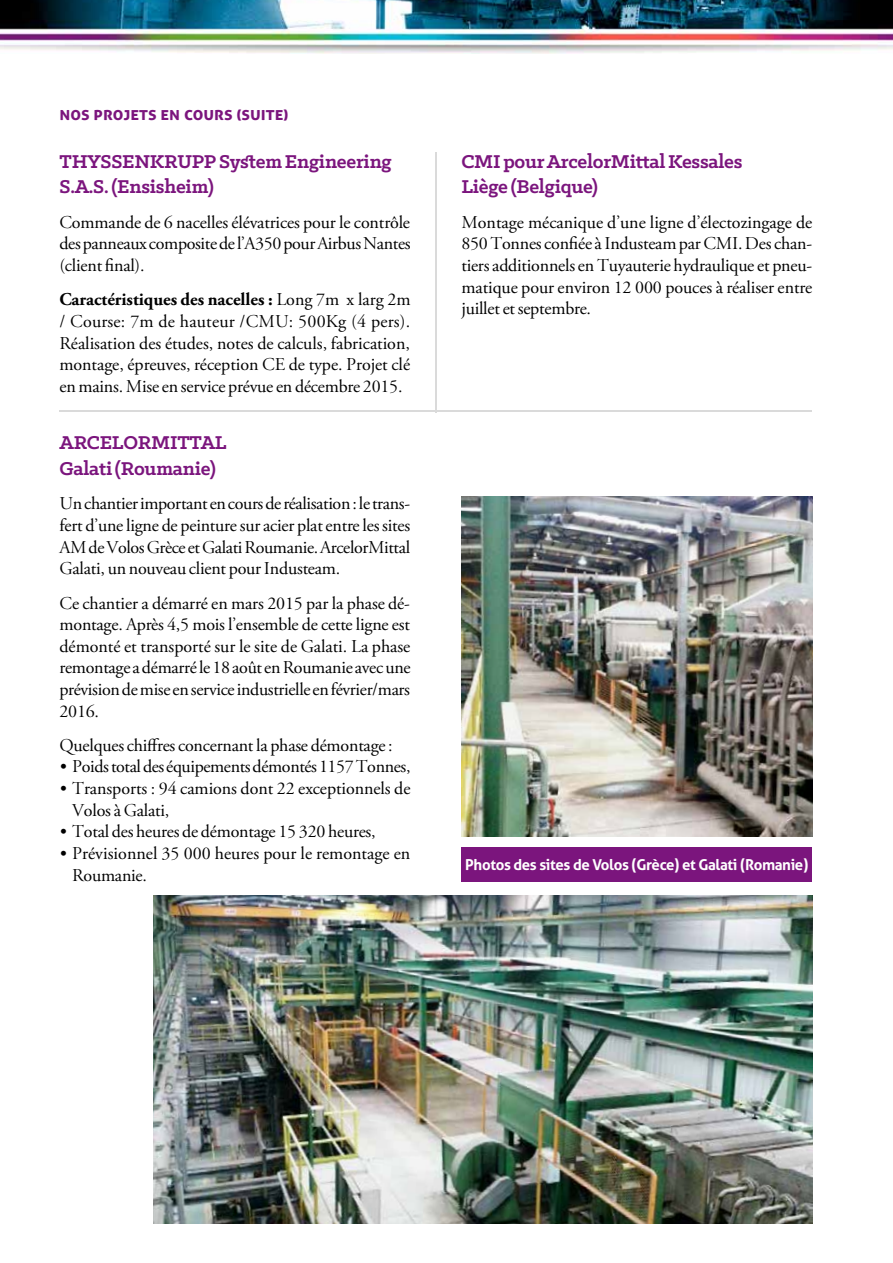
<style>
.page{position:relative;width:893px;height:1263px;background:#fff}
.page>*{position:absolute;margin:0;border:0;box-sizing:border-box;transform-origin:0 0}
.t1{font:700 21px/25.2px "Klinic Slab";letter-spacing:-.01em;color:#7b157d}
.t2{font:18px/21.6px "Adobe Garamond Pro";letter-spacing:-.015em;color:#000;text-align:justify}
.t3{font:700 18px "Aller";color:#7b157d}
.t4{font:700 15px "Aller";letter-spacing:-.025em;color:#fff}
.s1{font-weight:700}
</style>
<div class="page">
<img style="left:0;top:0;width:893px;height:54px">
<hr style="left:60px;top:410px;width:752px;height:2px;background:#dadada">
<hr style="left:435px;top:152px;width:2px;height:260px;background:#dadada">
<div style="left:461px;top:847px;width:351px;height:35px;background:#7b157d"></div>
<img style="left:154px;top:895px;width:658px;height:328px">
<img style="left:461px;top:496px;width:351px;height:341px">
<p class="t3" style="left:60px;top:102px;width:231px">Nos projets en cours (suite)</p>
<p class="t1" style="left:60px;top:148px;width:334px">THYSSENKRUPP System Engineering<br>S.A.S. (Ensisheim)</p>
<p class="t2" style="left:59px;top:212px;width:353px">Commande de 6 nacelles élévatrices pour le contrôle des panneaux composite de l’A350 pour Airbus Nantes (client final).</p>
<p class="t2" style="left:59px;top:289px;width:353px"><span class="s1">Caractéristiques des nacelles :</span> Long 7m x larg 2m / Course: 7m de hauteur /CMU: 500Kg (4 pers).<br>Réalisation des études, notes de calculs, fabrication, montage, épreuves, réception CE de type. Projet clé en mains. Mise en service prévue en décembre 2015.</p>
<p class="t1" style="left:60px;top:430px;width:169px">ARCELORMITTAL<br>Galati (Roumanie)</p>
<p class="t2" style="left:60px;top:493px;width:352px">Un chantier important en cours de réalisation : le trans&shy;fert d’une ligne de peinture sur acier plat entre les sites AM de Volos Grèce et Galati Roumanie. ArcelorMittal Galati, un nouveau client pour Industeam.</p>
<p class="t2" style="left:60px;top:593px;width:353px">Ce chantier a démarré en mars 2015 par la phase dé&shy;montage. Après 4,5 mois l’ensemble de cette ligne est démonté et transporté sur le site de Galati. La phase remontage a démarré le 18 août en Roumanie avec une prévision de mise en service industrielle en février/mars 2016.</p>
<p class="t2" style="left:60px;top:735px;width:335px">Quelques chiffres concernant la phase démontage :</p>
<p class="t2" style="left:60px;top:757px;width:352px">• Poids total des équipements démontés 1157 Tonnes,</p>
<p class="t2" style="left:72px;top:778px;width:340px;text-indent:-13px">• Transports : 94 camions dont 22 exceptionnels de<br>Volos à Galati,</p>
<p class="t2" style="left:59px;top:821px;width:318px">• Total des heures de démontage 15 320 heures,</p>
<p class="t2" style="left:72px;top:843px;width:340px;text-indent:-13px">• Prévisionnel 35 000 heures pour le remontage en<br>Roumanie.</p>
<p class="t1" style="left:461px;top:148px;width:283px">CMI pour ArcelorMittal Kessales<br>Liège (Belgique)</p>
<p class="t2" style="left:461px;top:212px;width:352px">Montage mécanique d’une ligne d’électozingage de 850 Tonnes confiée à Industeam par CMI. Des chan&shy;tiers additionnels en Tuyauterie hydraulique et pneu&shy;matique pour environ 12 000 pouces à réaliser entre juillet et septembre.</p>
<p class="t4" style="left:465px;top:855px;width:345px">Photos des sites de Volos (Grèce) et Galati (Romanie)</p>
</div>
